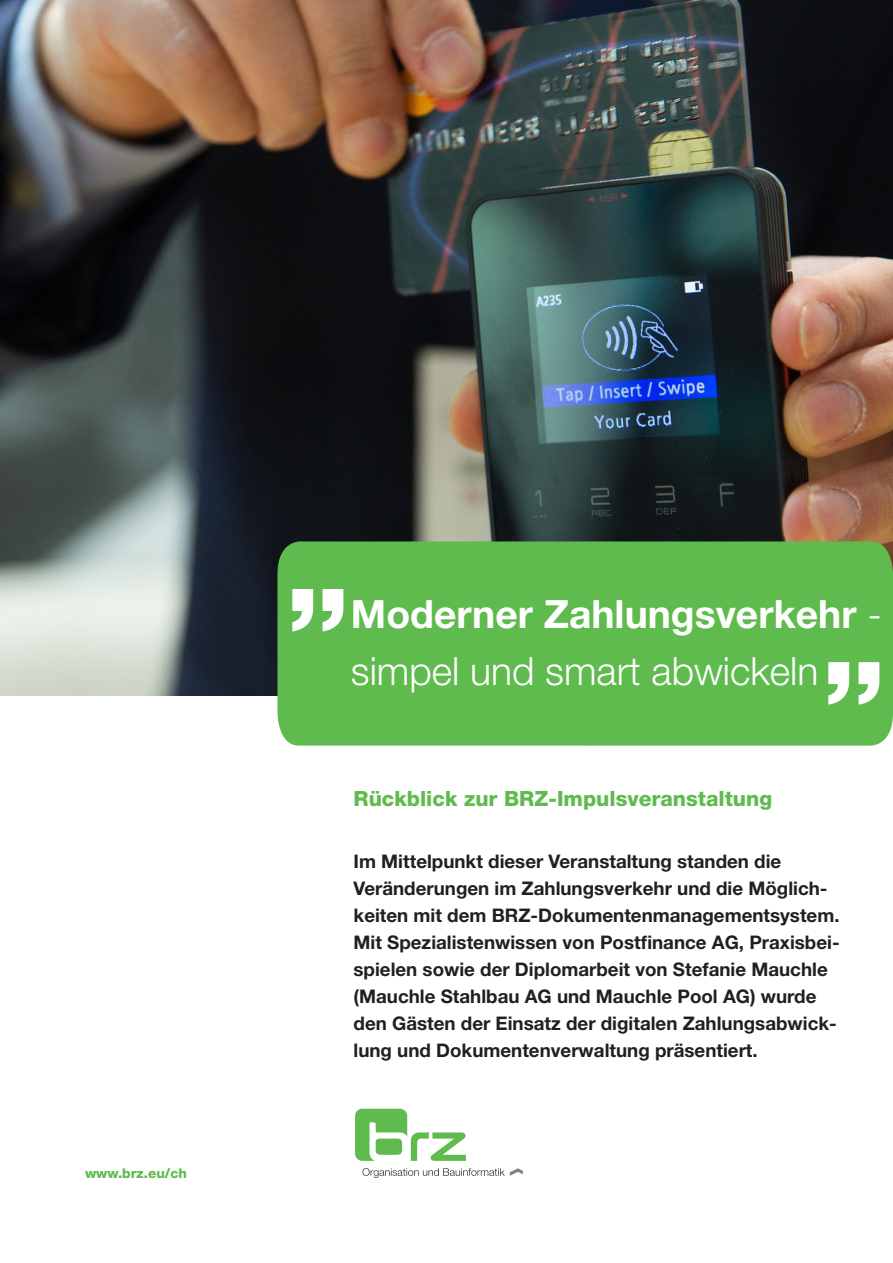
<style>
.page{position:relative;width:893px;height:1263px;background:#fff}
.page>*{position:absolute;margin:0;border:0;box-sizing:border-box;transform-origin:0 0}
._01_Titel_Bildheadli{font:300 39px/57px "Helvetica Neue LT Std";color:#fff}
._05_Copy_schwarz{font:800 21px "Helvetica Neue LT Std";color:#5fbb4e}
._03_Lead_In_schwarz{font:700 18.75px/27px "Helvetica Neue LT Std";color:#231f20}
.t1{font:800 13.5px "Helvetica Neue LT Std";color:#5fbb4e}
.s1{font-weight:700}
</style>
<div class="page">
<img style="left:0;top:0;width:893px;height:695px">
<svg style="left:355px;top:1109px;width:111px;height:52px"></svg>
<svg style="left:362px;top:1168px;width:161px;height:10px"></svg>
<div style="left:277px;top:541px;width:307px;height:205px;background:#5fbb4e"></div>
<div style="left:584px;top:541px;width:309px;height:205px;background:#5fbb4e"></div>
<svg style="left:292px;top:589px;width:51px;height:42px"></svg>
<svg style="left:828px;top:662px;width:51px;height:43px"></svg>
<p class="t1" style="left:85px;top:1165px;width:103px">www.brz.eu/ch</p>
<p class="_01_Titel_Bildheadli" style="left:351px;top:585px;width:532px"><span class="s1">Moderner Zahlungsverkehr</span> - simpel und smart abwickeln</p>
<p class="_05_Copy_schwarz" style="left:354px;top:786px;width:420px">Rückblick zur BRZ-Impulsveranstaltung</p>
<p class="_03_Lead_In_schwarz" style="left:354px;top:847px;width:488px">Im Mittelpunkt dieser Veranstaltung standen die Veränderungen im Zahlungsverkehr und die Möglich&shy;keiten mit dem BRZ-Dokumentenmanagementsystem.<br>Mit Spezialistenwissen von Postfinance AG, Praxisbei&shy;spielen sowie der Diplomarbeit von Stefanie Mauchle (Mauchle Stahlbau AG und Mauchle Pool AG) wurde den Gästen der Einsatz der digitalen Zahlungsabwick&shy;lung und Dokumentenverwaltung präsentiert.</p>
</div>
